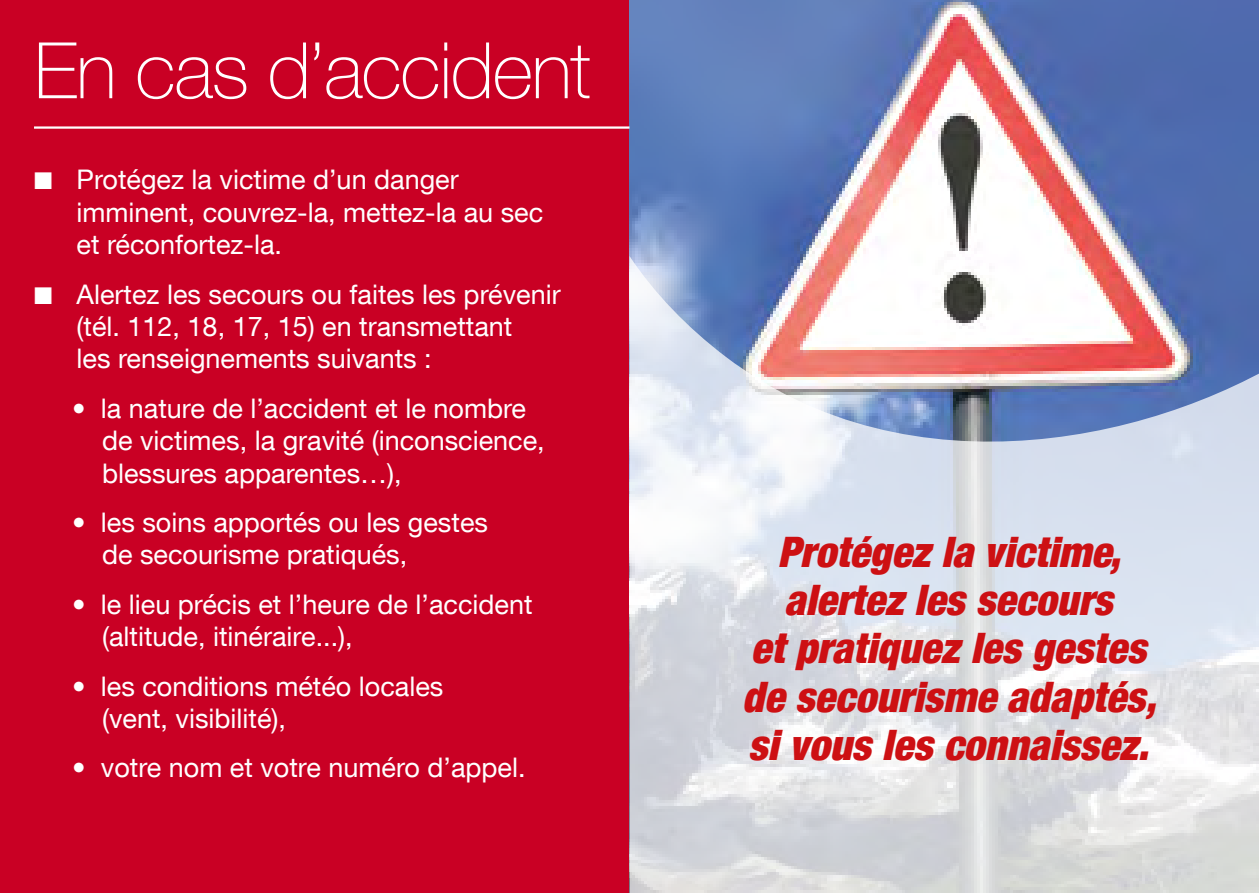
<style>
.page{position:relative;width:1259px;height:893px;background:#fff}
.page>*{position:absolute;margin:0;border:0;box-sizing:border-box;transform-origin:0 0}
.t1{font:100 78px "Helvetica Neue LT Com";letter-spacing:-.02em;color:#fff}
.t2{font:italic 900 condensed 42px/48px "Helvetica Neue LT Com";color:#cd1013;text-align:center}
.t3{font:27px/32.4px "Helvetica Neue LT Com";color:#fff}
</style>
<div class="page">
<div style="left:0;top:0;width:629px;height:893px;background:#c90024"></div>
<img style="left:629px;top:0;width:630px;height:256px">
<svg style="left:629px;top:256px;width:630px;height:637px"></svg>
<hr style="left:34px;top:126px;width:595px;height:3px;background:#fff">
<h1 class="t1" style="left:34px;top:24px;width:558px">En cas d’accident</h1>
<p class="t3" style="left:77px;top:163px;width:468px;text-indent:-43px">■ Protégez la victime d’un danger imminent, couvrez-la, mettez-la au sec et réconfortez-la.</p>
<p class="t3" style="left:77px;top:277px;width:485px;text-indent:-43px">■ Alertez les secours ou faites les prévenir (tél. 112, 18, 17, 15) en transmettant<br>les renseignements suivants :</p>
<p class="t3" style="left:102px;top:391px;width:444px;text-indent:-30px">• la nature de l’accident et le nombre de victimes, la gravité (inconscience, blessures apparentes…),</p>
<p class="t3" style="left:102px;top:506px;width:387px;text-indent:-30px">• les soins apportés ou les gestes de secourisme pratiqués,</p>
<p class="t3" style="left:102px;top:587px;width:432px;text-indent:-30px">• le lieu précis et l’heure de l’accident (altitude, itinéraire...),</p>
<p class="t3" style="left:102px;top:669px;width:343px;text-indent:-30px">• les conditions météo locales (vent, visibilité),</p>
<p class="t3" style="left:72px;top:751px;width:455px">• votre nom et votre numéro d’appel.</p>
<h2 class="t2" style="left:742px;top:528px;width:415px">Protégez la victime, alertez les secours<br>et pratiquez les gestes de secourisme adaptés, si vous les connaissez.</h2>
</div>
